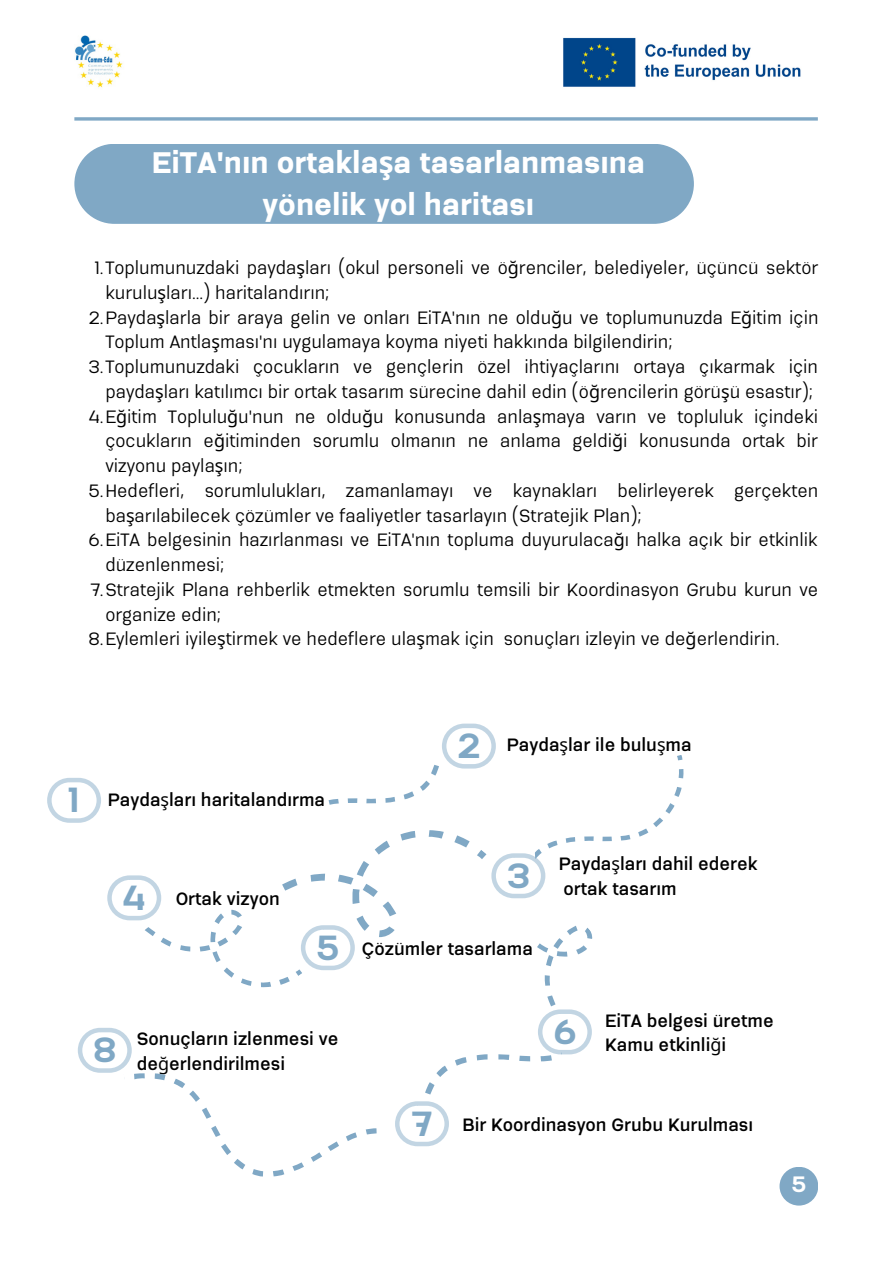
<style>
.page{position:relative;width:893px;height:1264px;background:#fff}
.page>*{position:absolute;margin:0;border:0;box-sizing:border-box;transform-origin:0 0}
.t1{font:700 35.25px "Serithai Expanded";color:#80a8c5}
.t2{font:800 30px/41.5px "Serithai Expanded";color:#fff;text-align:center}
.t3{font:700 22.5px "Serithai Expanded";color:#fff}
.t4{font:18px/24.8px "Serithai Expanded";color:#000}
.t5{font:600 18px "Serithai Expanded";color:#000}
.s1{font-family:"Noto Sans";font-weight:700}
.s2{font-family:"Noto Sans"}
.s3{font-family:"Noto Sans";font-weight:400}
</style>
<div class="page">
<img style="left:75px;top:35px;width:48px;height:53px">
<img style="left:563px;top:37px;width:238px;height:50px">
<svg style="left:74px;top:117px;width:743px;height:4px;background:#93b5cd"></svg>
<div style="left:779px;top:1166px;width:39px;height:39px;background:#80a8c5;border-radius:50%"></div>
<div style="left:74px;top:144px;width:619px;height:80px;background:#80a8c5"></div>
<svg style="left:47px;top:778px;width:54px;height:44px"></svg>
<svg style="left:202px;top:1109px;width:137px;height:68px"></svg>
<svg style="left:77px;top:875px;width:215px;height:234px"></svg>
<svg style="left:295px;top:723px;width:389px;height:423px"></svg>
<p class="t2" style="left:152px;top:142px;width:494px">EiTA'nın ortakla<span class="s1">ş</span>a tasarlanmasına yönelik yol haritası</p>
<p class="t4" style="left:105px;top:256px;width:714px;text-indent:-11px">1.Toplumunuzdaki payda<span class="s2">ş</span>ları (okul personeli ve ö<span class="s2">ğ</span>renciler, belediyeler, üçüncü sektör kurulu<span class="s2">ş</span>ları...) haritalandırın;</p>
<p class="t4" style="left:105px;top:305px;width:714px;text-indent:-17px">2.Payda<span class="s2">ş</span>larla bir araya gelin ve onları EiTA'nın ne oldu<span class="s2">ğ</span>u ve toplumunuzda E<span class="s2">ğ</span>itim için<br>Toplum Antla<span class="s2">ş</span>ması'nı uygulamaya koyma niyeti hakkında bilgilendirin;</p>
<p class="t4" style="left:105px;top:354px;width:714px;text-indent:-17px">3.Toplumunuzdaki çocukların ve gençlerin özel ihtiyaçlarını ortaya çıkarmak için payda<span class="s2">ş</span>ları katılımcı bir ortak tasarım sürecine dahil edin (ö<span class="s2">ğ</span>rencilerin görü<span class="s2">ş</span>ü esastır);</p>
<p class="t4" style="left:105px;top:404px;width:714px;text-align:justify;text-indent:-16px">4.E<span class="s2">ğ</span>itim Toplulu<span class="s2">ğ</span>u'nun ne oldu<span class="s2">ğ</span>u konusunda anla<span class="s2">ş</span>maya varın ve topluluk içindeki çocukların e<span class="s2">ğ</span>itiminden sorumlu olmanın ne anlama geldi<span class="s2">ğ</span>i konusunda ortak bir vizyonu payla<span class="s2">ş</span>ın;</p>
<p class="t4" style="left:105px;top:478px;width:714px;text-indent:-17px">5.Hedefleri, sorumlulukları, zamanlamayı ve kaynakları belirleyerek gerçekten ba<span class="s2">ş</span>arılabilecek çözümler ve faaliyetler tasarlayın (Stratejik Plan);</p>
<p class="t4" style="left:105px;top:528px;width:713px;text-indent:-17px">6.EiTA belgesinin hazırlanması ve EiTA'nın topluma duyurulaca<span class="s2">ğ</span>ı halka açık bir etkinlik düzenlenmesi;</p>
<p class="t4" style="left:105px;top:577px;width:714px;text-indent:-15px">7.Stratejik Plana rehberlik etmekten sorumlu temsili bir Koordinasyon Grubu kurun ve organize edin;</p>
<p class="t4" style="left:88px;top:626px;width:692px">8.Eylemleri iyile<span class="s2">ş</span>tirmek ve hedeflere ula<span class="s2">ş</span>mak için sonuçları izleyin ve de<span class="s2">ğ</span>erlendirin.</p>
<p class="t1" style="left:68px;top:779px;width:13px">1</p>
<p class="t5" style="left:108px;top:789px;width:219px">Payda<span class="s3">ş</span>ları haritalandırma</p>
<p class="t1" style="left:123px;top:876px;width:24px">4</p>
<p class="t5" style="left:176px;top:888px;width:106px">Ortak vizyon</p>
<p class="t1" style="left:457px;top:725px;width:25px">2</p>
<p class="t5" style="left:507px;top:733px;width:186px">Payda<span class="s3">ş</span>lar ile bulu<span class="s3">ş</span>ma</p>
<p class="t1" style="left:507px;top:854px;width:25px">3</p>
<p class="t5" style="left:558px;top:853px;width:200px">Payda<span class="s3">ş</span>ları dahil ederek</p>
<p class="t5" style="left:563px;top:878px;width:114px">ortak tasarım</p>
<p class="t1" style="left:316px;top:926px;width:25px">5</p>
<p class="t5" style="left:362px;top:938px;width:172px">Çözümler tasarlama</p>
<p class="t1" style="left:93px;top:1029px;width:25px">8</p>
<p class="t5" style="left:137px;top:1028px;width:203px">Sonuçların izlenmesi ve</p>
<p class="t5" style="left:137px;top:1052px;width:150px">de<span class="s3">ğ</span>erlendirilmesi</p>
<p class="t1" style="left:553px;top:1010px;width:25px">6</p>
<p class="t5" style="left:605px;top:1009px;width:170px">EiTA belgesi üretme</p>
<p class="t5" style="left:605px;top:1034px;width:122px">Kamu etkinli<span class="s3">ğ</span>i</p>
<p class="t1" style="left:412px;top:1102px;width:21px">7</p>
<p class="t5" style="left:462px;top:1114px;width:292px">Bir Koordinasyon Grubu Kurulması</p>
<p class="t3" style="left:791px;top:1170px;width:16px">5</p>
</div>
